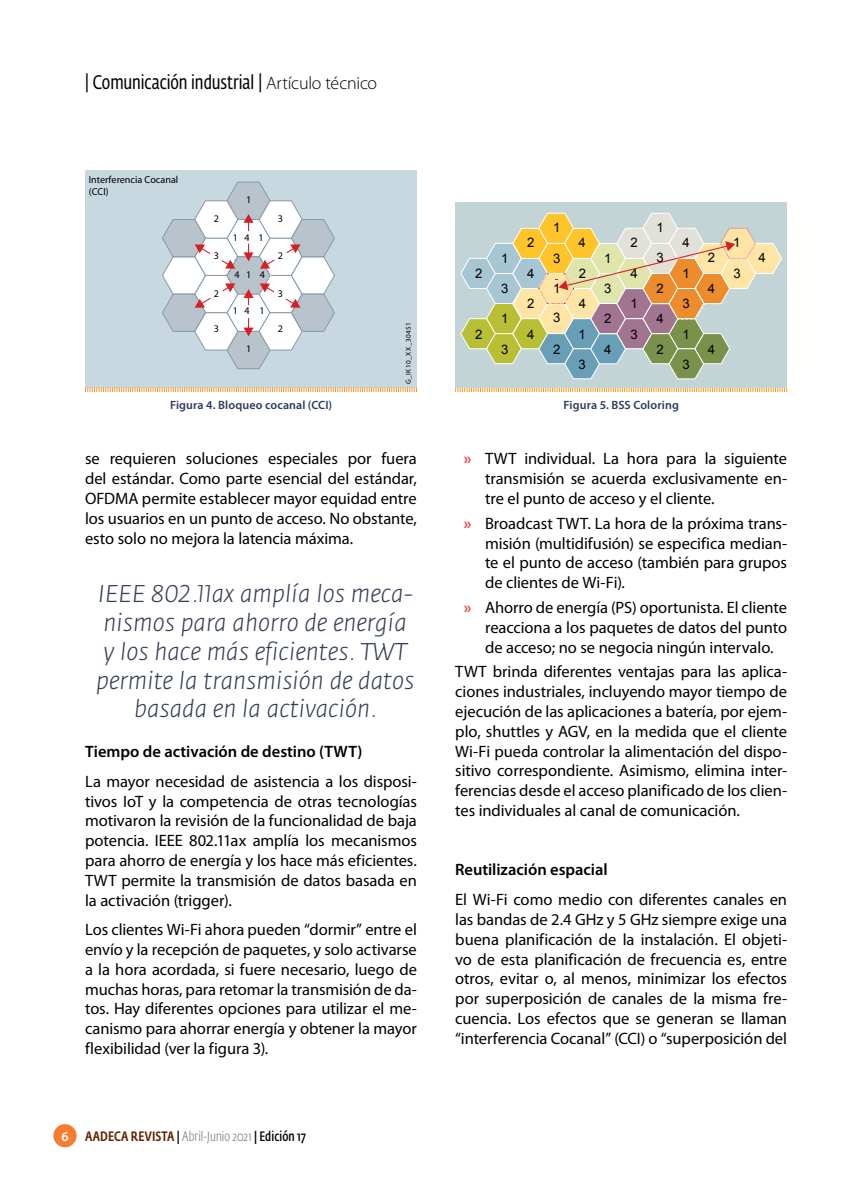
<style>
.page{position:relative;width:851px;height:1191px;background:#fff}
.page>*{position:absolute;margin:0;border:0;box-sizing:border-box;transform-origin:0 0}
.t1{font:italic 300 24px/28.8px "Fedra Sans";color:#353f56;text-align:center}
.t2{font:19.5px "Fedra Sans Cond Std";letter-spacing:-.005em;color:#000}
.t3{font:16.5px/19.8px "Myriad Pro";letter-spacing:-.005em;color:#000;text-align:justify}
.t4{font:600 16.5px "Myriad Pro";letter-spacing:-.005em;color:#000}
.t5{font:300 13.5px "Fedra Sans Cond Std";color:#808285}
.t6{font:13.05px "Arial";color:#010101}
.t7{font:600 12px "Myriad Pro";letter-spacing:.01em;color:#2a3b60}
.t8{font:10.2px/12px "Myriad Pro";color:#010101}
.t9{font:7.2px "Myriad Pro";letter-spacing:.045em;color:#010101}
.s1{font-family:"Myriad Pro";font-weight:300;font-size:18px}
.s2{font-family:"Myriad Pro";font-weight:600;color:#fff}
.s3{font-weight:500;color:#652300}
.s4{font-weight:500;color:#000}
.s5{font-weight:600;color:#000}
.s6{font-weight:700;color:#ef4949}
</style>
<div class="page">
<div style="left:53px;top:1124px;width:24px;height:23px;background:#f47d30;border-radius:50%"></div>
<div style="left:85px;top:170px;width:332px;height:217px;background:#c8d8e0"></div>
<svg style="left:162px;top:181px;width:173px;height:188px"></svg>
<img style="left:211px;top:249px;width:12px;height:15px">
<img style="left:211px;top:286px;width:12px;height:16px">
<img style="left:274px;top:286px;width:12px;height:16px">
<img style="left:274px;top:249px;width:12px;height:15px">
<img style="left:241px;top:305px;width:15px;height:12px">
<img style="left:241px;top:232px;width:15px;height:12px">
<svg style="left:85px;top:387px;width:332px;height:5px;background:#f3cd9f"></svg>
<svg style="left:455px;top:387px;width:332px;height:5px;background:#efd0a7"></svg>
<div style="left:455px;top:202px;width:332px;height:185px;background:#c3d4d7"></div>
<svg style="left:460px;top:212px;width:322px;height:167px"></svg>
<p class="t2" style="left:85px;top:71px;width:293px">| Comunicación industrial | <span class="s1">Artículo técnico</span></p>
<p class="t8" style="left:89px;top:173px;width:91px">Interferencia Cocanal (CCI)</p>
<p class="t8" style="left:214px;top:213px;width:7px">2</p>
<p class="t8" style="left:246px;top:194px;width:7px">1</p>
<p class="t8" style="left:233px;top:231px;width:32px">1 4 1</p>
<p class="t8" style="left:278px;top:213px;width:7px">3</p>
<p class="t8" style="left:214px;top:250px;width:7px">3</p>
<p class="t8" style="left:278px;top:250px;width:7px">2</p>
<p class="t8" style="left:234px;top:269px;width:32px">4 1 4</p>
<p class="t8" style="left:214px;top:288px;width:7px">2</p>
<p class="t8" style="left:278px;top:288px;width:7px">3</p>
<p class="t8" style="left:233px;top:305px;width:33px">14 1</p>
<p class="t8" style="left:214px;top:322px;width:7px">3</p>
<p class="t8" style="left:278px;top:322px;width:7px">2</p>
<p class="t8" style="left:246px;top:343px;width:7px">1</p>
<p class="t7" style="left:170px;top:399px;width:163px">Figura 4. Bloqueo cocanal (CCI)</p>
<p class="t9" style="left:404px;top:384px;width:63px;rotate:-90deg">G_IK10_XX_30451</p>
<p class="t3" style="left:85px;top:449px;width:333px">se requieren soluciones especiales por fuera del estándar. Como parte esencial del estándar, OFDMA permite establecer mayor equidad entre los usuarios en un punto de acceso. No obstante, esto solo no mejora la latencia máxima.</p>
<h1 class="t1" style="left:96px;top:580px;width:319px">IEEE 802.11ax amplía los meca&shy;nismos para ahorro de energía y los hace más eficientes. TWT permite la transmisión de datos basada en la activación.</h1>
<p class="t4" style="left:85px;top:742px;width:279px">Tiempo de activación de destino (TWT)</p>
<p class="t3" style="left:85px;top:771px;width:333px">La mayor necesidad de asistencia a los disposi&shy;tivos IoT y la competencia de otras tecnologías motivaron la revisión de la funcionalidad de baja potencia. IEEE 802.11ax amplía los mecanismos para ahorro de energía y los hace más eficientes.<br>TWT permite la transmisión de datos basada en la activación (trigger).</p>
<p class="t3" style="left:85px;top:920px;width:333px">Los clientes Wi-Fi ahora pueden “dormir” entre el envío y la recepción de paquetes, y solo activarse a la hora acordada, si fuere necesario, luego de muchas horas, para retomar la transmisión de da&shy;tos. Hay diferentes opciones para utilizar el me&shy;canismo para ahorrar energía y obtener la mayor flexibilidad (ver la figura 3).</p>
<p class="t5" style="left:61px;top:1128px;width:246px"><span class="s2">6</span> <span class="s3">AADECA REVISTA</span> <span class="s4">|</span> Abril-Junio 2021 <span class="s4">|</span> <span class="s5">Edición 17</span></p>
<p class="t6" style="left:553px;top:219px;width:9px">1</p>
<p class="t6" style="left:656px;top:219px;width:9px">1</p>
<p class="t6" style="left:527px;top:234px;width:9px">2</p>
<p class="t6" style="left:578px;top:234px;width:9px">4</p>
<p class="t6" style="left:630px;top:234px;width:9px">2</p>
<p class="t6" style="left:682px;top:234px;width:9px">4</p>
<p class="t6" style="left:733px;top:234px;width:9px">1</p>
<p class="t6" style="left:501px;top:249px;width:9px">1</p>
<p class="t6" style="left:553px;top:249px;width:9px">3</p>
<p class="t6" style="left:604px;top:249px;width:9px">1</p>
<p class="t6" style="left:656px;top:249px;width:9px">3</p>
<p class="t6" style="left:707px;top:249px;width:9px">2</p>
<p class="t6" style="left:758px;top:249px;width:9px">4</p>
<p class="t6" style="left:475px;top:264px;width:9px">2</p>
<p class="t6" style="left:527px;top:264px;width:9px">4</p>
<p class="t6" style="left:578px;top:264px;width:9px">2</p>
<p class="t6" style="left:630px;top:264px;width:9px">4</p>
<p class="t6" style="left:682px;top:264px;width:9px">1</p>
<p class="t6" style="left:733px;top:264px;width:9px">3</p>
<p class="t6" style="left:501px;top:280px;width:9px">3</p>
<p class="t6" style="left:553px;top:280px;width:9px">1</p>
<p class="t6" style="left:604px;top:280px;width:9px">3</p>
<p class="t6" style="left:656px;top:280px;width:9px">2</p>
<p class="t6" style="left:707px;top:280px;width:9px">4</p>
<p class="t6" style="left:501px;top:310px;width:9px">1</p>
<p class="t6" style="left:630px;top:295px;width:9px">1</p>
<p class="t6" style="left:682px;top:295px;width:9px">3</p>
<p class="t6" style="left:527px;top:295px;width:9px">2</p>
<p class="t6" style="left:578px;top:295px;width:9px">4</p>
<p class="t6" style="left:553px;top:309px;width:9px">3</p>
<p class="t6" style="left:656px;top:310px;width:9px">4</p>
<p class="t6" style="left:604px;top:310px;width:9px">2</p>
<p class="t6" style="left:475px;top:326px;width:9px">2</p>
<p class="t6" style="left:501px;top:340px;width:9px">3</p>
<p class="t6" style="left:527px;top:326px;width:9px">4</p>
<p class="t6" style="left:553px;top:340px;width:9px">2</p>
<p class="t6" style="left:578px;top:326px;width:9px">1</p>
<p class="t6" style="left:604px;top:340px;width:9px">4</p>
<p class="t6" style="left:630px;top:326px;width:9px">3</p>
<p class="t6" style="left:656px;top:340px;width:9px">2</p>
<p class="t6" style="left:682px;top:326px;width:9px">1</p>
<p class="t6" style="left:578px;top:356px;width:9px">3</p>
<p class="t6" style="left:682px;top:356px;width:9px">3</p>
<p class="t7" style="left:563px;top:399px;width:117px">Figura 5. BSS Coloring</p>
<p class="t6" style="left:707px;top:340px;width:9px">4</p>
<p class="t3" style="left:485px;top:449px;width:303px;text-indent:-21px"><span class="s6">»</span> TWT individual. La hora para la siguiente transmisión se acuerda exclusivamente en&shy;tre el punto de acceso y el cliente.</p>
<p class="t3" style="left:485px;top:513px;width:303px;text-indent:-21px"><span class="s6">»</span> Broadcast TWT. La hora de la próxima trans&shy;misión (multidifusión) se especifica median&shy;te el punto de acceso (también para grupos de clientes de Wi-Fi).</p>
<p class="t3" style="left:485px;top:598px;width:303px;text-indent:-21px"><span class="s6">»</span> Ahorro de energía (PS) oportunista. El cliente reacciona a los paquetes de datos del punto de acceso; no se negocia ningún intervalo.</p>
<p class="t3" style="left:455px;top:662px;width:333px">TWT brinda diferentes ventajas para las aplica&shy;ciones industriales, incluyendo mayor tiempo de ejecución de las aplicaciones a batería, por ejem&shy;plo, shuttles y AGV, en la medida que el cliente Wi-Fi pueda controlar la alimentación del dispo&shy;sitivo correspondiente. Asimismo, elimina inter&shy;ferencias desde el acceso planificado de los clien&shy;tes individuales al canal de comunicación.</p>
<p class="t4" style="left:455px;top:860px;width:154px">Reutilización espacial</p>
<p class="t3" style="left:455px;top:890px;width:333px">El Wi-Fi como medio con diferentes canales en las bandas de 2.4 GHz y 5 GHz siempre exige una buena planificación de la instalación. El objeti&shy;vo de esta planificación de frecuencia es, entre otros, evitar o, al menos, minimizar los efectos por superposición de canales de la misma fre&shy;cuencia. Los efectos que se generan se llaman “interferencia Cocanal” (CCI) o “superposición del</p>
</div>
